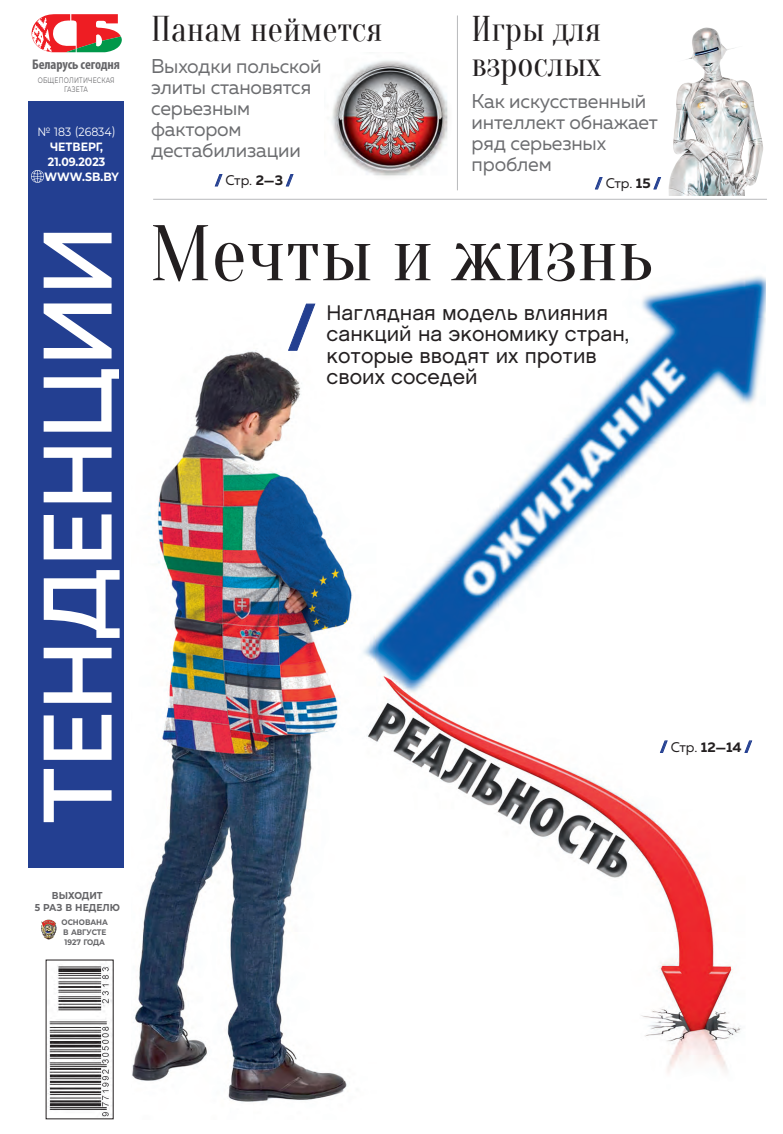
<style>
.page{position:relative;width:783px;height:1134px;background:#fff}
.page>*{position:absolute;margin:0;border:0;box-sizing:border-box;transform-origin:0 0}
.Zagolovok{font:500 97px "Muller";color:#fff;scale:.95 1}
.заг2{font:78.7px "Oranienbaum";color:#231f20}
.t1{font:900 56.2px "Muller";color:#233f90}
.t2{font:35px/35px "Oranienbaum";color:#231f20}
.надзаголовок{font:21.1px/21.1px "Chalet London Nineteen Sixty";color:#231f20}
.t3{font:20px/21px "Muller";letter-spacing:-.01em;color:#6c6d70}
.t4{font:14px "Muller";letter-spacing:-.02em;color:#231f20}
.t5{font:700 condensed 14px "Myriad Pro";letter-spacing:-.005em;color:#656568}
.t6{font:700 14px "Muller";color:#231f20}
.t7{font:700 12px/15px "Montserrat";color:#fff;text-align:center;scale:.91 1}
.t8{font:700 10px/12px "Montserrat";color:#656568;text-align:center;scale:.91 1}
.t9{font:700 8px/10px "Montserrat";color:#656568;scale:.91 1}
.t10{font:7.9px/8.8px "Montserrat";letter-spacing:.035em;color:#656568;text-align:center;scale:.76 1}
.s1{font-weight:400}
.s2{font-size:88.3px}
.s3{font-weight:900;color:#233f91}
.s4{font-weight:700}
</style>
<div class="page">
<img style="left:331px;top:60px;width:117px;height:116px">
<img style="left:668px;top:27px;width:95px;height:169px">
<img style="left:132px;top:198px;width:633px;height:904px">
<img style="left:41px;top:919px;width:16px;height:20px">
<img style="left:48px;top:966px;width:63px;height:151px">
<svg style="left:32px;top:14px;width:90px;height:38px"></svg>
<div style="left:28px;top:101px;width:96px;height:766px;background:#233f91"></div>
<svg style="left:31px;top:170px;width:12px;height:12px"></svg>
<hr style="left:153px;top:199px;width:613px;height:1px;background:#b8b9bc">
<hr style="left:457px;top:16px;width:1px;height:174px;background:#b8b9bc">
<svg style="left:214px;top:174px;width:9px;height:13px"></svg>
<svg style="left:285px;top:174px;width:9px;height:13px"></svg>
<svg style="left:287px;top:303px;width:29px;height:48px"></svg>
<svg style="left:659px;top:740px;width:8px;height:13px"></svg>
<svg style="left:744px;top:740px;width:8px;height:13px"></svg>
<svg style="left:595px;top:177px;width:7px;height:13px"></svg>
<svg style="left:653px;top:177px;width:8px;height:13px"></svg>
<p class="t5" style="left:32px;top:56px;width:89px">Беларусь cегодня</p>
<p class="t10" style="left:38px;top:76px;width:103px">ОБЩЕПОЛИТИЧЕСКАЯ<br>ГАЗЕТА</p>
<p class="t7" style="left:38px;top:123px;width:87px"><span class="s1">№ 183 (26834)<br></span>ЧЕТВЕРГ,<br>21.09.2023</p>
<p class="t7" style="left:44px;top:168px;width:83px">WWW.SB.BY</p>
<p class="Zagolovok" style="left:17px;top:823px;width:631px;rotate:-90deg">ТЕН<span class="s2">Д</span>ЕНЦИИ</p>
<p class="t2" style="left:151px;top:12px;width:233px">Панам неймется</p>
<p class="t3" style="left:151px;top:55px;width:172px">Выходки польской элиты становятся серьезным фактором дестабилизации</p>
<p class="t4" style="left:215px;top:172px;width:79px"><span class="s3">/</span> Стр. <span class="s4">2—3</span> <span class="s3">/</span></p>
<p class="заг2" style="left:150px;top:210px;width:504px">Мечты и жизнь</p>
<p class="надзаголовок" style="left:326px;top:302px;width:304px">Наглядная модель влияния санкций на экономику стран, которые вводят их против своих соседей</p>
<p class="t2" style="left:471px;top:12px;width:131px">Игры для взрослых</p>
<p class="t3" style="left:471px;top:90px;width:188px">Как искусственный интеллект обнажает ряд серьезных проблем</p>
<p class="t4" style="left:595px;top:175px;width:67px"><span class="s3">/</span> Стр. <span class="s4">15</span> <span class="s3">/</span></p>
<p class="t1" style="left:287px;top:291px;width:30px">/</p>
<p class="t6" style="left:660px;top:738px;width:93px"><span class="s3">/</span> <span class="s1">Стр.</span> 12—14 <span class="s3">/</span></p>
<p class="t8" style="left:35px;top:889px;width:95px">ВЫХОДИТ<br>5 РАЗ В НЕДЕЛЮ</p>
<p class="t9" style="left:61px;top:917px;width:53px">ОСНОВАНА<br>В АВГУСТЕ<br>1927 ГОДА</p>
</div>
